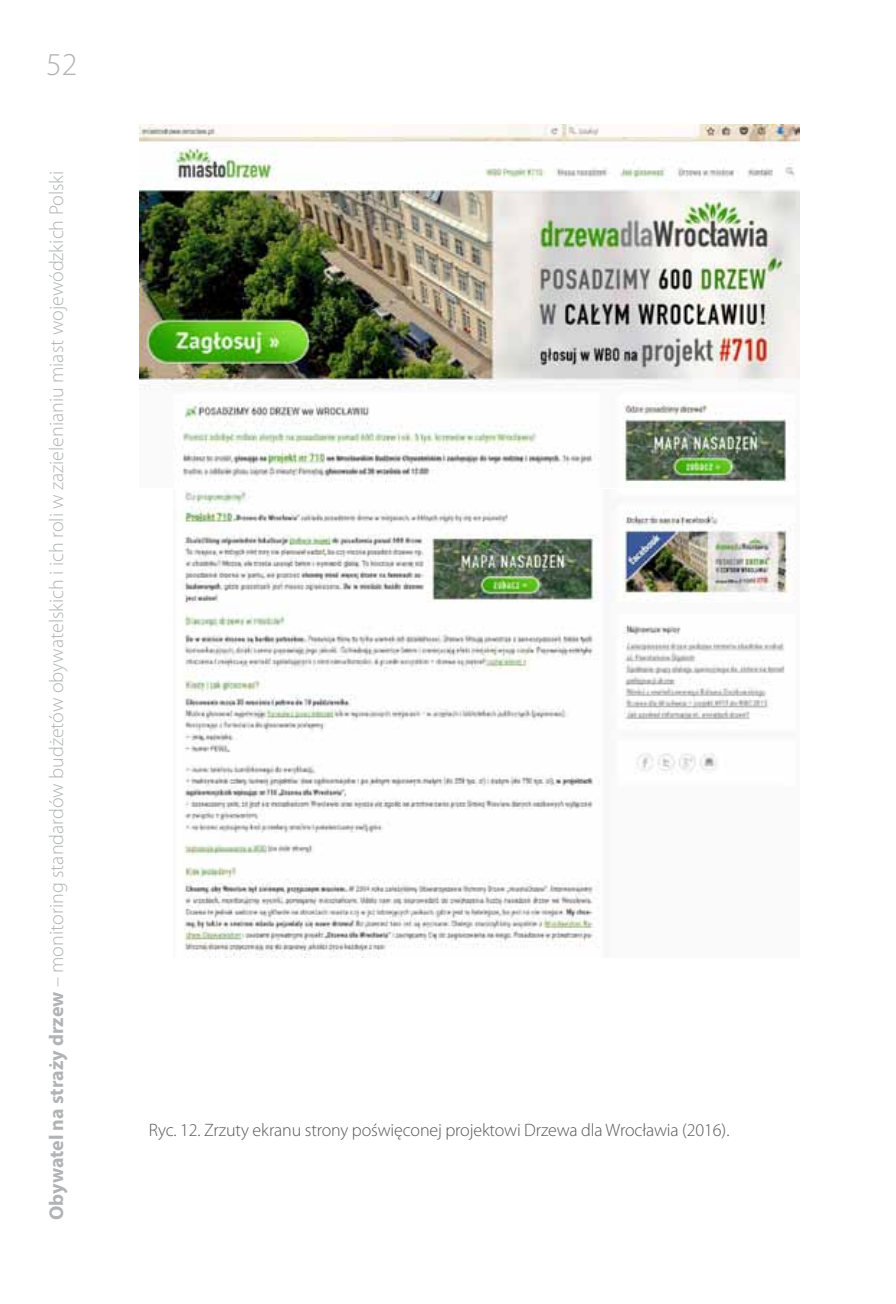
<style>
.page{position:relative;width:896px;height:1304px;background:#fff}
.page>*{position:absolute;margin:0;border:0;box-sizing:border-box;transform-origin:0 0}
.t1{font:300 32px "Myriad Pro";color:#b1b3b4}
.t2{font:300 20px "Myriad Pro";color:#b1b3b4}
.t3{font:300 18px "Myriad Pro";letter-spacing:-.01em;color:#58585a}
.s1{font-weight:700}
</style>
<div class="page">
<img style="left:139px;top:125px;width:660px;height:363px">
<img style="left:181px;top:490px;width:611px;height:467px">
<h1 class="t1" style="left:46px;top:47px;width:33px">52</h1>
<p class="t2" style="left:46px;top:1220px;width:1051px;rotate:-90deg"><span class="s1">Obywatel na straży drzew</span> – monitoring standardów budżetów obywatelskich i ich roli w zazielenianiu miast wojewódzkich Polski</p>
<p class="t3" style="left:149px;top:1120px;width:580px">Ryc. 12. Zrzuty ekranu strony poświęconej projektowi Drzewa dla Wrocławia (2016).</p>
</div>
